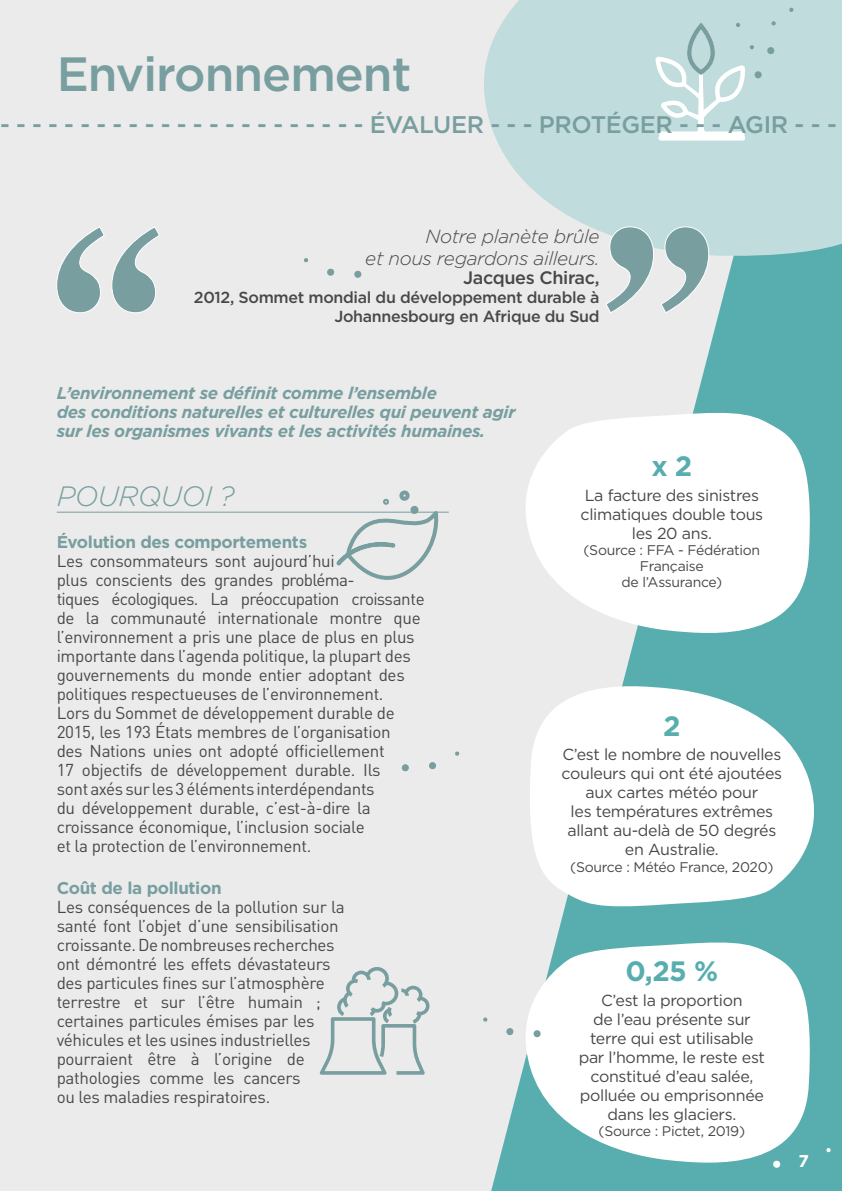
<style>
.page{position:relative;width:842px;height:1191px;background:#ebebeb}
.page>*{position:absolute;margin:0;border:0;box-sizing:border-box;transform-origin:0 0}
.t1{font:500 48px "Gotham";letter-spacing:-.02em;color:#789e9f}
.t2{font:italic 300 28px "Gotham";letter-spacing:-.02em;color:#789e9f}
.t3{font:700 28px "Gotham";color:#58adaf}
.t4{font:500 24px "Gotham";letter-spacing:-.015em;color:#789e9f}
.t5{font:italic 300 19px/22px "Gotham";letter-spacing:-.02em;color:#484848;text-align:right}
.t6{font:500 18px "Gotham";letter-spacing:-.02em;color:#484848}
.t7{font:17px/19px "DIN Pro";letter-spacing:-.02em;color:#484848}
.t8{font:italic 700 17px/19px "Gotham";letter-spacing:-.02em;color:#789e9f}
.t9{font:700 17px "Gotham";letter-spacing:-.02em;color:#789e9f}
.t10{font:700 17px "Gotham";color:#fff}
.t11{font:16px/19px "Gotham";letter-spacing:-.02em;color:#484848;text-align:center}
.t12{font:500 16px/19px "Gotham";letter-spacing:-.02em;color:#484848;text-align:right}
.t13{font:14px/16px "Gotham";letter-spacing:-.02em;color:#484848;text-align:center}
</style>
<div class="page">
<svg style="left:491px;top:258px;width:351px;height:933px;fill:#58adaf"></svg>
<svg style="left:484px;top:0;width:358px;height:258px;background:#c4ddde"></svg>
<svg style="left:826px;top:1147px;width:5px;height:5px"></svg>
<div style="left:792px;top:1153px;width:24px;height:28px;background:#58adaf"></div>
<svg style="left:320px;top:967px;width:109px;height:107px"></svg>
<div style="left:754px;top:71px;width:8px;height:7px;background:#789e9f;border-radius:50%"></div>
<div style="left:767px;top:47px;width:7px;height:7px;background:#789e9f;border-radius:50%"></div>
<svg style="left:771px;top:21px;width:5px;height:5px"></svg>
<svg style="left:789px;top:8px;width:4px;height:4px"></svg>
<hr style="left:57px;top:511px;width:392px;height:1px;background:#789e9f">
<svg style="left:512px;top:410px;width:301px;height:230px;fill:#fff"></svg>
<svg style="left:526px;top:678px;width:302px;height:231px;background:#dfeeef"></svg>
<svg style="left:512px;top:939px;width:301px;height:231px;background:#dee"></svg>
<svg style="left:401px;top:764px;width:8px;height:8px"></svg>
<svg style="left:429px;top:762px;width:7px;height:7px"></svg>
<svg style="left:455px;top:751px;width:5px;height:5px"></svg>
<svg style="left:533px;top:1029px;width:8px;height:8px"></svg>
<svg style="left:506px;top:1027px;width:8px;height:8px"></svg>
<svg style="left:483px;top:1017px;width:5px;height:5px"></svg>
<svg style="left:56px;top:226px;width:104px;height:87px"></svg>
<svg style="left:605px;top:226px;width:104px;height:87px"></svg>
<svg style="left:654px;top:0;width:100px;height:141px;background:#c7dfe0"></svg>
<svg style="left:354px;top:270px;width:8px;height:8px"></svg>
<svg style="left:327px;top:268px;width:8px;height:8px"></svg>
<svg style="left:304px;top:258px;width:4px;height:5px"></svg>
<svg style="left:333px;top:490px;width:108px;height:90px"></svg>
<h1 class="t1" style="left:57px;top:43px;width:356px">Environnement</h1>
<h3 class="t4" style="left:0;top:108px;width:838px">- - - - - - - - - - - - - - - - - - - - - - - ÉVALUER - - - PROTÉGER - - - AGIR - - -</h3>
<p class="t5" style="left:365px;top:225px;width:236px">Notre planète brûle<br>et nous regardons ailleurs.</p>
<p class="t6" style="left:463px;top:266px;width:138px">Jacques Chirac,</p>
<p class="t12" style="left:194px;top:288px;width:407px">2012, Sommet mondial du développement durable à<br>Johannesbourg en Afrique du Sud</p>
<p class="t8" style="left:57px;top:383px;width:460px">L’environnement se définit comme l’ensemble<br>des conditions naturelles et culturelles qui peuvent agir sur les organismes vivants et les activités humaines.</p>
<h2 class="t2" style="left:57px;top:478px;width:179px">POURQUOI ?</h2>
<p class="t9" style="left:57px;top:530px;width:252px">Évolution des comportements</p>
<p class="t7" style="left:57px;top:549px;width:369px">Les consommateurs sont aujourd’hui<br>plus conscients des grandes probléma-<br>tiques écologiques. La préoccupation croissante de la communauté internationale montre que l’environnement a pris une place de plus en plus importante dans l’agenda politique, la plupart des gouvernements du monde entier adoptant des politiques respectueuses de l’environnement.<br>Lors du Sommet de développement durable de 2015, les 193 États membres de l’organisation<br>des Nations unies ont adopté officiellement<br>17 objectifs de développement durable. Ils<br>sont axés sur les 3 éléments interdépendants<br>du développement durable, c’est-à-dire la croissance économique, l’inclusion sociale<br>et la protection de l’environnement.</p>
<p class="t9" style="left:57px;top:876px;width:166px">Coût de la pollution</p>
<p class="t7" style="left:57px;top:895px;width:290px">Les conséquences de la pollution sur la santé font l’objet d’une sensibilisation croissante. De nombreuses recherches ont démontré les effets dévastateurs des particules fines sur l’atmosphère terrestre et sur l’être humain ; certaines particules émises par les véhicules et les usines industrielles pourraient être à l’origine de pathologies comme les cancers<br>ou les maladies respiratoires.</p>
<h2 class="t3" style="left:651px;top:447px;width:43px">x 2</h2>
<p class="t11" style="left:581px;top:485px;width:184px">La facture des sinistres climatiques double tous les 20 ans.</p>
<p class="t13" style="left:583px;top:541px;width:178px">(Source : FFA - Fédération<br>Française<br>de l’Assurance)</p>
<h2 class="t3" style="left:663px;top:707px;width:19px">2</h2>
<p class="t11" style="left:562px;top:745px;width:222px">C’est le nombre de nouvelles couleurs qui ont été ajoutées aux cartes météo pour<br>les températures extrêmes allant au-delà de 50 degrés en Australie.</p>
<p class="t13" style="left:570px;top:858px;width:205px">(Source : Météo France, 2020)</p>
<h2 class="t3" style="left:625px;top:953px;width:94px">0,25 %</h2>
<p class="t11" style="left:579px;top:990px;width:188px">C’est la proportion<br>de l’eau présente sur terre qui est utilisable par l’homme, le reste est constitué d’eau salée, polluée ou emprisonnée dans les glaciers.</p>
<p class="t13" style="left:599px;top:1123px;width:148px">(Source : Pictet, 2019)</p>
<p class="t10" style="left:798px;top:1150px;width:12px">7</p>
</div>
